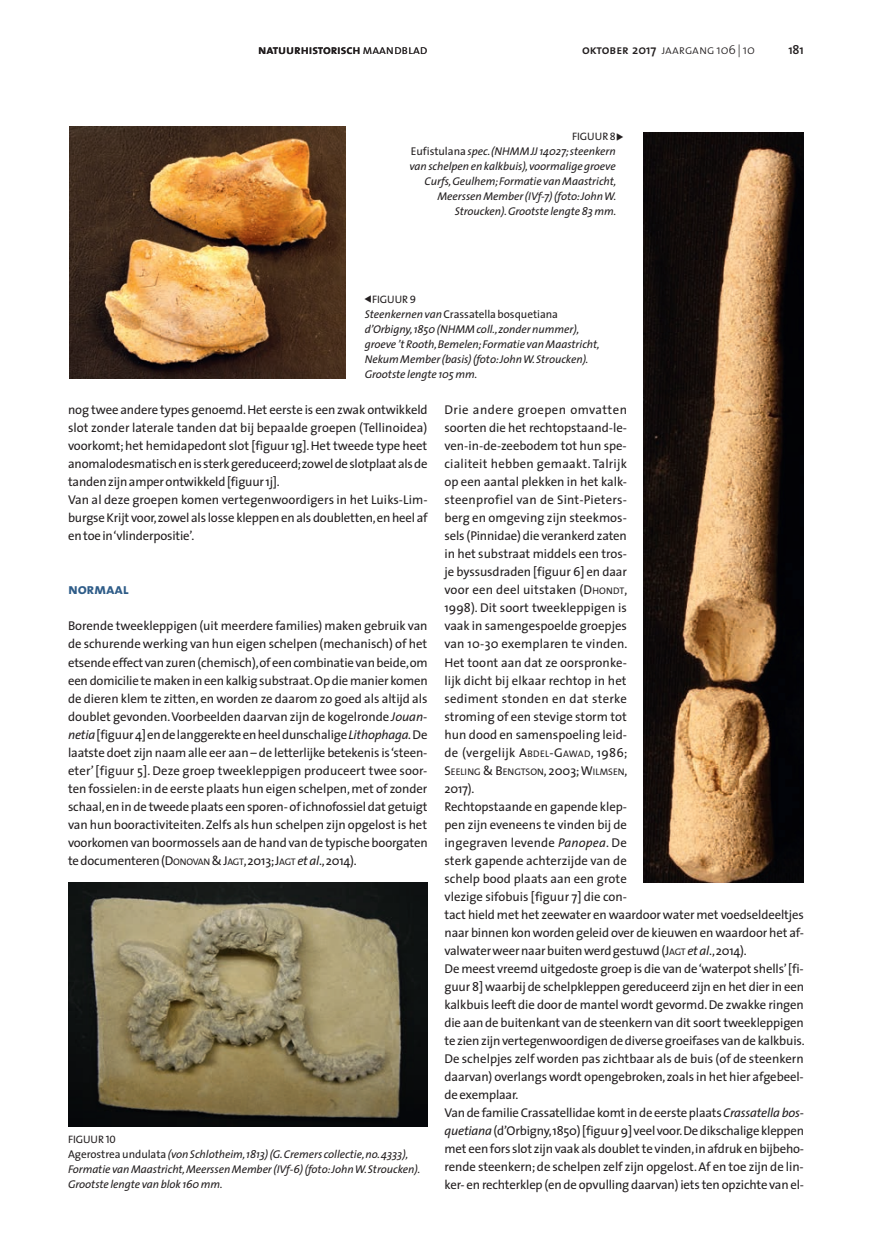
<style>
.page{position:relative;width:872px;height:1234px;background:#fff}
.page>*{position:absolute;margin:0;border:0;box-sizing:border-box;transform-origin:0 0}
.t1{font:15px "The Sans Bold Caps";letter-spacing:-.015em;color:#2e5c88}
.t2{font:12.75px/18px "The Sans";letter-spacing:-.01em;color:#231f20;text-align:justify}
.t3{font:12.75px "The Sans Semi Bold Caps";letter-spacing:-.005em;color:#231f20}
.t4{font:12.75px "The Sans Light Caps";letter-spacing:-.005em;color:#231f20}
.t5{font:600 12.75px "The Sans";color:#231f20}
.t6{font:italic 11.25px/15px "The Sans";letter-spacing:-.005em;color:#231f20}
.t7{font:10.8px "The Sans Caps";letter-spacing:-.005em;color:#231f20}
.t8{font:9.6px "The Sans";color:#231f20}
.s1{font-family:"The Sans Light Caps"}
.s2{font-family:"The Sans Semi Bold Caps"}
.s3{font-family:"The Sans";font-weight:600}
.s4{font-family:"The Sans";font-weight:300}
.s5{font-style:normal}
.s6{font-style:italic}
.s7{font-style:inherit}
.s8{font-size:9.6px}
.s9{font-size:12.75px}
</style>
<div class="page">
<img style="left:68px;top:882px;width:359px;height:243px">
<img style="left:643px;top:132px;width:161px;height:750px">
<img style="left:69px;top:126px;width:277px;height:252px">
<p class="t3" style="left:258px;top:39px;width:171px">natuurhistorisch<span class="s1">maandblad</span></p>
<p class="t4" style="left:582px;top:39px;width:174px"><span class="s2">oktober</span> <span class="s3">2017</span> jaargang <span class="s4">106 | 10</span></p>
<p class="t5" style="left:788px;top:39px;width:17px">181</p>
<p class="t7" style="left:572px;top:128px;width:45px">FIGUUR 8</p>
<p class="t6" style="left:409px;top:144px;width:208px;text-align:right"><span class="s5">Eufistulana</span> spec<span class="s5">.</span> (NHMM JJ 14027; steenkern van schelpen en kalkbuis), voormalige groeve Curfs, Geulhem; Formatie van Maastricht, Meerssen Member (IVf-7) (foto: John W.<br>Stroucken). Grootste lengte 83 mm.</p>
<p class="t7" style="left:372px;top:290px;width:45px">FIGUUR 9</p>
<p class="t6" style="left:365px;top:306px;width:236px">Steenkernen van <span class="s5">Crassatella bosquetiana </span>d’Orbigny, 1850 (NHMM coll., zonder nummer), groeve ’t Rooth, Bemelen; Formatie van Maastricht, Nekum Member (basis) (foto: John W. Stroucken).<br>Grootste lengte 105 mm.</p>
<p class="t2" style="left:68px;top:400px;width:361px;text-align:left">nog twee andere types genoemd. Het eerste is een zwak ontwikkeld slot zonder laterale tanden dat bij bepaalde groepen (Tellinoidea) voorkomt; het hemidapedont slot [figuur 1g]. Het tweede type heet anomalodesmatisch en is sterk gereduceerd; zowel de slotplaat als de tanden zijn amper ontwikkeld [figuur 1j].<br>Van al deze groepen komen vertegenwoordigers in het Luiks-Lim&shy;burgse Krijt voor, zowel als losse kleppen en als doubletten, en heel af en toe in ‘vlinderpositie’.</p>
<p class="t1" style="left:68px;top:576px;width:62px">normaal</p>
<p class="t2" style="left:68px;top:616px;width:361px">Borende tweekleppigen (uit meerdere families) maken gebruik van de schurende werking van hun eigen schelpen (mechanisch) of het etsende effect van zuren (chemisch), of een combinatie van beide, om een domicilie te maken in een kalkig substraat. Op die manier komen de dieren klem te zitten, en worden ze daarom zo goed als altijd als doublet gevonden. Voorbeelden daarvan zijn de kogelronde <span class="s6">Jouan&shy;netia</span> [figuur 4] en de langgerekte en heel dunschalige <span class="s6">Lithophaga.</span> De laatste doet zijn naam alle eer aan – de letterlijke betekenis is ‘steen&shy;eter’ [figuur 5]. Deze groep tweekleppigen produceert twee soor&shy;ten fossielen: in de eerste plaats hun eigen schelpen, met of zonder schaal, en in de tweede plaats een sporen- of ichnofossiel dat getuigt van hun booractiviteiten. Zelfs als hun schelpen zijn opgelost is het voorkomen van boormossels aan de hand van de typische boorgaten te documenteren (<span class="s7">D</span><span class="s8">ONOVAN</span> <span class="s7">&amp; J</span><span class="s8">AGT</span>, 2013; <span class="s7">J</span><span class="s8">AGT</span> <span class="s6">et al</span>., 2014).</p>
<p class="t7" style="left:68px;top:1129px;width:49px">FIGUUR 10</p>
<p class="t6" style="left:68px;top:1145px;width:354px"><span class="s5">Agerostrea undulata</span> (von Schlotheim, 1813) (G. Cremers collectie, no. 4333),<br>Formatie van Maastricht, Meerssen Member (IVf-6) (foto: John W. Stroucken).<br>Grootste lengte van blok 160 mm.</p>
<p class="t2" style="left:444px;top:400px;width:184px">Drie andere groepen omvatten soorten die het rechtopstaand-le&shy;ven-in-de-zeebodem tot hun spe&shy;cialiteit hebben gemaakt. Talrijk op een aantal plekken in het kalk&shy;steenprofiel van de Sint-Pieters&shy;berg en omgeving zijn steekmos&shy;sels (Pinnidae) die verankerd zaten in het substraat middels een tros&shy;je byssusdraden [figuur 6] en daar voor een deel uitstaken (<span class="s7">D</span> <span class="s8">HONDT</span>, 1998). Dit soort tweekleppigen is vaak in samengespoelde groepjes van 10-30 exemplaren te vinden.<br>Het toont aan dat ze oorspronke&shy;lijk dicht bij elkaar rechtop in het sediment stonden en dat sterke stroming of een stevige storm tot hun dood en samenspoeling leid&shy;de (vergelijk <span class="s7">A</span><span class="s8">BDEL</span><span class="s7">-G</span><span class="s8">AWAD</span>, 1986;</p>
<p class="t8" style="left:444px;top:763px;width:184px"><span class="s9">S</span>EELING <span class="s9">&amp; B</span>ENGTSON<span class="s9">, 2003;</span> <span class="s9">W</span>ILMSEN<span class="s9">,</span></p>
<p class="t2" style="left:444px;top:778px;width:362px;text-align:left">2017).<br>Rechtopstaande en gapende klep-<br>pen zijn eveneens te vinden bij de<br>ingegraven levende <span class="s6">Panopea</span>. De<br>sterk gapende achterzijde van de<br>schelp bood plaats aan een grote<br>vlezige sifobuis [figuur 7] die con-<br>tact hield met het zeewater en waardoor water met voedseldeeltjes naar binnen kon worden geleid over de kieuwen en waardoor het af&shy;valwater weer naar buiten werd gestuwd (<span class="s7">J</span><span class="s8">AGT</span> <span class="s6">et al</span>., 2014).<br>De meest vreemd uitgedoste groep is die van de ‘waterpot shells’ [fi&shy;guur 8] waarbij de schelpkleppen gereduceerd zijn en het dier in een kalkbuis leeft die door de mantel wordt gevormd. De zwakke ringen die aan de buitenkant van de steenkern van dit soort tweekleppigen te zien zijn vertegenwoordigen de diverse groeifases van de kalkbuis.<br>De schelpjes zelf worden pas zichtbaar als de buis (of de steenkern daarvan) overlangs wordt opengebroken, zoals in het hier afgebeel&shy;de exemplaar.<br>Van de familie Crassatellidae komt in de eerste plaats <span class="s6">Crassatella bos&shy;quetiana</span> (d’Orbigny, 1850) [figuur 9] veel voor. De dikschalige kleppen met een fors slot zijn vaak als doublet te vinden, in afdruk en bijbeho&shy;rende steenkern; de schelpen zelf zijn opgelost. Af en toe zijn de lin&shy;ker- en rechterklep (en de opvulling daarvan) iets ten opzichte van el-</p>
</div>
